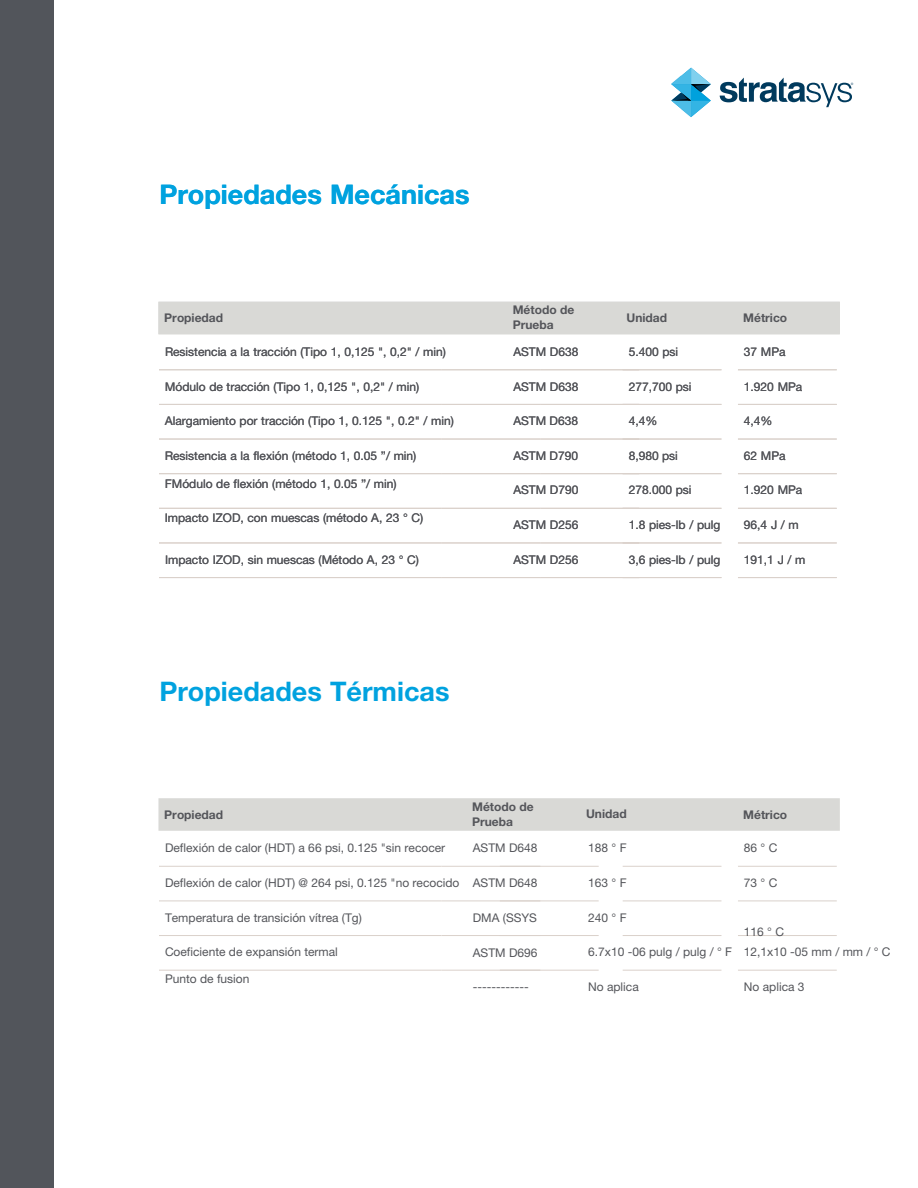
<style>
.page{position:relative;width:918px;height:1188px;background:#fff}
.page>*{position:absolute;margin:0;border:0;box-sizing:border-box;transform-origin:0 0}
.t1{font:700 27px "Helvetica Neue LT Std";color:#00a2df}
.t2{font:12px "Helvetica Neue LT Std";color:#54555a}
.t3{font:700 12px/15px "Helvetica Neue LT Std";color:#54555a}
</style>
<div class="page">
<svg style="left:671px;top:68px;width:40px;height:49px"></svg>
<svg style="left:720px;top:78px;width:133px;height:29px"></svg>
<div style="left:0;top:0;width:54px;height:1188px;background:#52555b"></div>
<hr style="left:159px;top:369px;width:283px;height:1px;background:#dad1cb">
<hr style="left:442px;top:369px;width:98px;height:1px;background:#dad1cb">
<hr style="left:540px;top:369px;width:99px;height:1px;background:#dad1cb">
<hr style="left:623px;top:369px;width:98px;height:1px;background:#dad1cb">
<hr style="left:738px;top:369px;width:99px;height:1px;background:#dad1cb">
<hr style="left:159px;top:404px;width:283px;height:1px;background:#dad1cb">
<hr style="left:442px;top:404px;width:98px;height:1px;background:#dad1cb">
<hr style="left:540px;top:404px;width:99px;height:1px;background:#dad1cb">
<hr style="left:623px;top:404px;width:98px;height:1px;background:#dad1cb">
<hr style="left:738px;top:404px;width:99px;height:1px;background:#dad1cb">
<hr style="left:159px;top:439px;width:283px;height:1px;background:#dad1cb">
<hr style="left:442px;top:439px;width:98px;height:1px;background:#dad1cb">
<hr style="left:540px;top:439px;width:99px;height:1px;background:#dad1cb">
<hr style="left:623px;top:439px;width:98px;height:1px;background:#dad1cb">
<hr style="left:738px;top:439px;width:99px;height:1px;background:#dad1cb">
<hr style="left:159px;top:473px;width:283px;height:1px;background:#dad1cb">
<hr style="left:442px;top:473px;width:98px;height:1px;background:#dad1cb">
<hr style="left:540px;top:473px;width:99px;height:1px;background:#dad1cb">
<hr style="left:623px;top:473px;width:98px;height:1px;background:#dad1cb">
<hr style="left:738px;top:473px;width:99px;height:1px;background:#dad1cb">
<hr style="left:159px;top:508px;width:283px;height:1px;background:#dad1cb">
<hr style="left:442px;top:508px;width:98px;height:1px;background:#dad1cb">
<hr style="left:540px;top:508px;width:99px;height:1px;background:#dad1cb">
<hr style="left:623px;top:508px;width:98px;height:1px;background:#dad1cb">
<hr style="left:738px;top:508px;width:99px;height:1px;background:#dad1cb">
<hr style="left:159px;top:543px;width:283px;height:1px;background:#dad1cb">
<hr style="left:442px;top:543px;width:98px;height:1px;background:#dad1cb">
<hr style="left:540px;top:543px;width:99px;height:1px;background:#dad1cb">
<hr style="left:623px;top:543px;width:98px;height:1px;background:#dad1cb">
<hr style="left:738px;top:543px;width:99px;height:1px;background:#dad1cb">
<hr style="left:159px;top:577px;width:283px;height:1px;background:#dad1cb">
<hr style="left:442px;top:577px;width:98px;height:1px;background:#dad1cb">
<hr style="left:540px;top:577px;width:99px;height:1px;background:#dad1cb">
<hr style="left:623px;top:577px;width:98px;height:1px;background:#dad1cb">
<hr style="left:738px;top:577px;width:99px;height:1px;background:#dad1cb">
<div style="left:158px;top:302px;width:682px;height:32px;background:#d9d9d6"></div>
<hr style="left:159px;top:866px;width:283px;height:1px;background:#dad1cb">
<hr style="left:442px;top:866px;width:98px;height:1px;background:#dad1cb">
<hr style="left:500px;top:866px;width:99px;height:1px;background:#dad1cb">
<hr style="left:623px;top:866px;width:98px;height:1px;background:#dad1cb">
<hr style="left:738px;top:866px;width:99px;height:1px;background:#dad1cb">
<hr style="left:159px;top:901px;width:283px;height:1px;background:#dad1cb">
<hr style="left:442px;top:901px;width:98px;height:1px;background:#dad1cb">
<hr style="left:500px;top:901px;width:99px;height:1px;background:#dad1cb">
<hr style="left:623px;top:901px;width:98px;height:1px;background:#dad1cb">
<hr style="left:738px;top:901px;width:99px;height:1px;background:#dad1cb">
<hr style="left:159px;top:935px;width:283px;height:1px;background:#dad1cb">
<hr style="left:442px;top:935px;width:98px;height:1px;background:#dad1cb">
<hr style="left:500px;top:935px;width:99px;height:1px;background:#dad1cb">
<hr style="left:623px;top:935px;width:98px;height:1px;background:#dad1cb">
<hr style="left:738px;top:935px;width:99px;height:1px;background:#dad1cb">
<hr style="left:159px;top:970px;width:283px;height:1px;background:#dad1cb">
<hr style="left:442px;top:970px;width:98px;height:1px;background:#dad1cb">
<hr style="left:500px;top:970px;width:99px;height:1px;background:#dad1cb">
<hr style="left:623px;top:970px;width:98px;height:1px;background:#dad1cb">
<hr style="left:738px;top:970px;width:99px;height:1px;background:#dad1cb">
<div style="left:158px;top:798px;width:682px;height:33px;background:#d9d9d6"></div>
<h1 class="t1" style="left:159px;top:178px;width:312px">Propiedades Mecánicas</h1>
<p class="t3" style="left:164px;top:310px;width:60px">Propiedad</p>
<p class="t3" style="left:513px;top:302px;width:63px">Método de<br>Prueba</p>
<p class="t3" style="left:627px;top:310px;width:42px">Unidad</p>
<p class="t3" style="left:743px;top:310px;width:45px">Métrico</p>
<p class="t2" style="left:165px;top:344px;width:282px">Resistencia a la tracción (Tipo 1, 0,125 ", 0,2" / min)</p>
<p class="t2" style="left:513px;top:344px;width:67px">ASTM D638</p>
<p class="t2" style="left:629px;top:344px;width:51px">5.400 psi</p>
<p class="t2" style="left:744px;top:344px;width:43px">37 MPa</p>
<p class="t2" style="left:165px;top:379px;width:256px">Módulo de tracción (Tipo 1, 0,125 ", 0,2" / min)</p>
<p class="t2" style="left:513px;top:379px;width:67px">ASTM D638</p>
<p class="t2" style="left:629px;top:379px;width:64px">277,700 psi</p>
<p class="t2" style="left:744px;top:379px;width:60px">1.920 MPa</p>
<p class="t2" style="left:165px;top:414px;width:290px">Alargamiento por tracción (Tipo 1, 0.125 ", 0.2" / min)</p>
<p class="t2" style="left:513px;top:414px;width:66px">ASTM D638</p>
<p class="t2" style="left:629px;top:414px;width:30px">4,4%</p>
<p class="t2" style="left:744px;top:414px;width:30px">4,4%</p>
<p class="t2" style="left:165px;top:448px;width:253px">Resistencia a la flexión (método 1, 0.05 ”/ min)</p>
<p class="t2" style="left:513px;top:448px;width:66px">ASTM D790</p>
<p class="t2" style="left:629px;top:448px;width:51px">8,980 psi</p>
<p class="t2" style="left:744px;top:448px;width:43px">62 MPa</p>
<p class="t2" style="left:165px;top:476px;width:233px">FMódulo de flexión (método 1, 0.05 ”/ min)</p>
<p class="t2" style="left:513px;top:483px;width:67px">ASTM D790</p>
<p class="t2" style="left:629px;top:483px;width:64px">278.000 psi</p>
<p class="t2" style="left:744px;top:483px;width:60px">1.920 MPa</p>
<p class="t2" style="left:165px;top:511px;width:260px">Impacto IZOD, con muescas (método A, 23 ° C)</p>
<p class="t2" style="left:513px;top:518px;width:67px">ASTM D256</p>
<p class="t2" style="left:629px;top:518px;width:93px">1.8 pies-lb / pulg</p>
<p class="t2" style="left:744px;top:518px;width:56px">96,4 J / m</p>
<p class="t2" style="left:165px;top:552px;width:256px">Impacto IZOD, sin muescas (Método A, 23 ° C)</p>
<p class="t2" style="left:513px;top:552px;width:67px">ASTM D256</p>
<p class="t2" style="left:629px;top:552px;width:93px">3,6 pies-lb / pulg</p>
<p class="t2" style="left:744px;top:552px;width:63px">191,1 J / m</p>
<h1 class="t1" style="left:159px;top:675px;width:292px">Propiedades Térmicas</h1>
<p class="t3" style="left:164px;top:807px;width:60px">Propiedad</p>
<p class="t3" style="left:472px;top:799px;width:63px">Método de<br>Prueba</p>
<p class="t3" style="left:586px;top:806px;width:42px">Unidad</p>
<p class="t3" style="left:743px;top:807px;width:45px">Métrico</p>
<p class="t2" style="left:165px;top:841px;width:282px">Deflexión de calor (HDT) a 66 psi, 0.125 "sin recocer</p>
<p class="t2" style="left:473px;top:841px;width:66px">ASTM D648</p>
<p class="t2" style="left:588px;top:841px;width:40px">188 ° F</p>
<p class="t2" style="left:744px;top:841px;width:35px">86 ° C</p>
<p class="t2" style="left:165px;top:876px;width:374px">Deflexión de calor (HDT) @ 264 psi, 0.125 "no recocido ASTM D648</p>
<p class="t2" style="left:588px;top:876px;width:40px">163 ° F</p>
<p class="t2" style="left:744px;top:876px;width:35px">73 ° C</p>
<p class="t2" style="left:165px;top:910px;width:198px">Temperatura de transición vítrea (Tg)</p>
<p class="t2" style="left:473px;top:910px;width:66px">DMA (SSYS</p>
<p class="t2" style="left:588px;top:910px;width:40px">240 ° F</p>
<p class="t2" style="left:744px;top:925px;width:42px">116 ° C</p>
<p class="t2" style="left:165px;top:945px;width:174px">Coeficiente de expansión termal</p>
<p class="t2" style="left:473px;top:946px;width:66px">ASTM D696</p>
<p class="t2" style="left:588px;top:945px;width:304px">6.7x10 -06 pulg / pulg / ° F 12,1x10 -05 mm / mm / ° C</p>
<p class="t2" style="left:165px;top:972px;width:86px">Punto de fusion</p>
<p class="t2" style="left:473px;top:979px;width:58px">------------</p>
<p class="t2" style="left:588px;top:979px;width:52px">No aplica</p>
<p class="t2" style="left:744px;top:979px;width:62px">No aplica 3</p>
</div>
